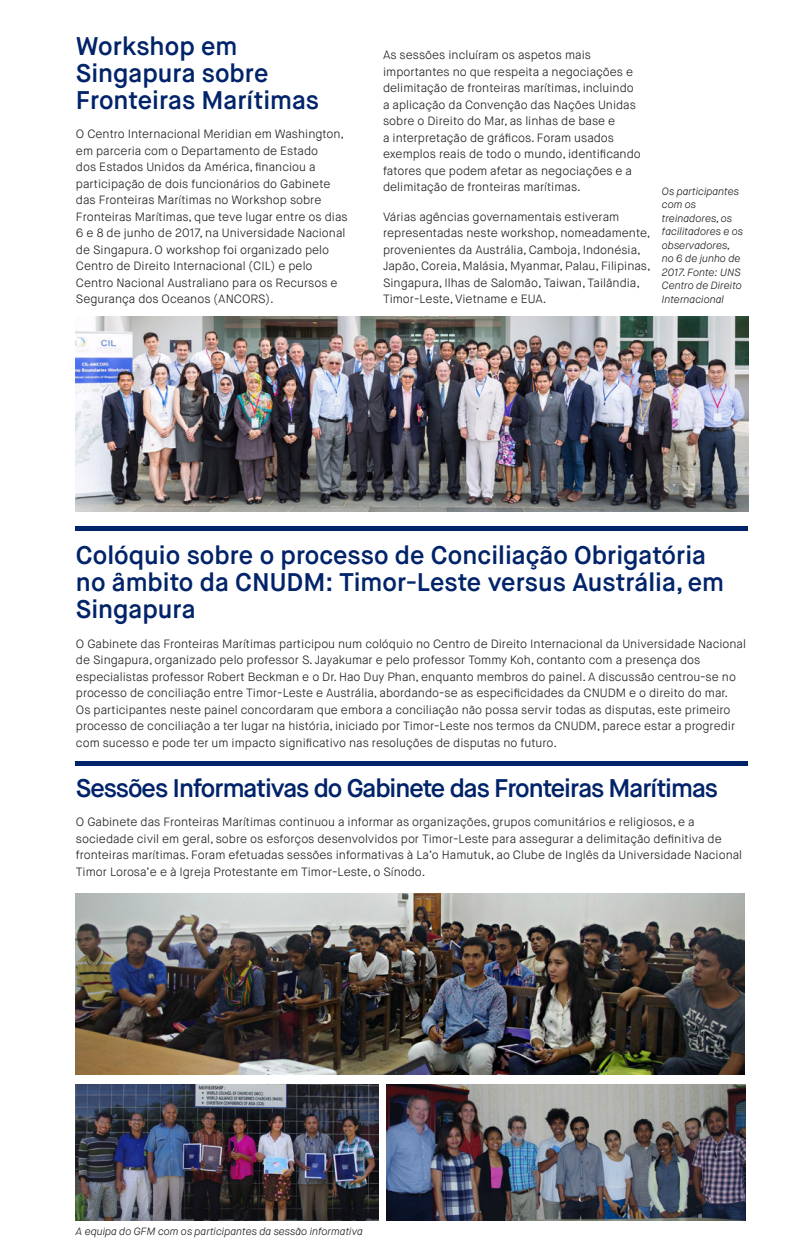
<style>
.page{position:relative;width:799px;height:1254px;background:#fff}
.page>*{position:absolute;margin:0;border:0;box-sizing:border-box;transform-origin:0 0}
.t1{font:600 25.5px/27px "Maison Neue";color:#002369}
.t2{font:600 25.5px "Maison Neue";letter-spacing:-.04em;color:#002369}
.t3{font:300 12px/16.5px "Maison Neue";color:#231f20}
.t4{font:italic 300 10.5px/13.5px "Maison Neue";color:#231f20}
</style>
<div class="page">
<div style="left:76px;top:761px;width:672px;height:5px;background:#002369"></div>
<img style="left:76px;top:1084px;width:303px;height:137px">
<img style="left:387px;top:1084px;width:358px;height:137px">
<img style="left:76px;top:893px;width:668px;height:181px">
<img style="left:76px;top:316px;width:672px;height:196px">
<div style="left:76px;top:526px;width:672px;height:5px;background:#002369"></div>
<p class="t1" style="left:76px;top:33px;width:245px">Workshop em<br>Singapura sobre<br>Fronteiras Marítimas</p>
<p class="t3" style="left:76px;top:126px;width:273px">O Centro Internacional Meridian em Washington, em parceria com o Departamento de Estado<br>dos Estados Unidos da América, financiou a participação de dois funcionários do Gabinete das Fronteiras Marítimas no Workshop sobre Fronteiras Marítimas, que teve lugar entre os dias 6 e 8 de junho de 2017, na Universidade Nacional de Singapura. O workshop foi organizado pelo Centro de Direito Internacional (CIL) e pelo Centro Nacional Australiano para os Recursos e Segurança dos Oceanos (ANCORS).</p>
<p class="t3" style="left:383px;top:47px;width:259px">As sessões incluíram os aspetos mais importantes no que respeita a negociações e delimitação de fronteiras marítimas, incluindo a aplicação da Convenção das Nações Unidas sobre o Direito do Mar, as linhas de base e<br>a interpretação de gráficos. Foram usados exemplos reais de todo o mundo, identificando fatores que podem afetar as negociações e a delimitação de fronteiras marítimas.</p>
<p class="t3" style="left:383px;top:208px;width:269px">Várias agências governamentais estiveram representadas neste workshop, nomeadamente, provenientes da Austrália, Camboja, Indonésia, Japão, Coreia, Malásia, Myanmar, Palau, Filipinas, Singapura, Ilhas de Salomão, Taiwan, Tailândia, Timor-Leste, Vietname e EUA.</p>
<p class="t4" style="left:662px;top:185px;width:83px">Os participantes com os treinadores, os facilitadores e os observadores, no 6 de junho de<br>2017. Fonte: UNS<br>Centro de Direito<br>Internacional</p>
<p class="t1" style="left:76px;top:542px;width:650px">Colóquio sobre o processo de Conciliação Obrigatória no âmbito da CNUDM: Timor-Leste versus Austrália, em<br>Singapura</p>
<p class="t3" style="left:76px;top:635px;width:671px">O Gabinete das Fronteiras Marítimas participou num colóquio no Centro de Direito Internacional da Universidade Nacional de Singapura, organizado pelo professor S. Jayakumar e pelo professor Tommy Koh, contanto com a presença dos especialistas professor Robert Beckman e o Dr. Hao Duy Phan, enquanto membros do painel. A discussão centrou-se no processo de conciliação entre Timor-Leste e Austrália, abordando-se as especificidades da CNUDM e o direito do mar.<br>Os participantes neste painel concordaram que embora a conciliação não possa servir todas as disputas, este primeiro processo de conciliação a ter lugar na história, iniciado por Timor-Leste nos termos da CNUDM, parece estar a progredir com sucesso e pode ter um impacto significativo nas resoluções de disputas no futuro.</p>
<p class="t2" style="left:76px;top:772px;width:643px">Sessões Informativas do Gabinete das Fronteiras Marítimas</p>
<p class="t3" style="left:76px;top:814px;width:668px">O Gabinete das Fronteiras Marítimas continuou a informar as organizações, grupos comunitários e religiosos, e a sociedade civil em geral, sobre os esforços desenvolvidos por Timor-Leste para assegurar a delimitação definitiva de fronteiras marítimas. Foram efetuadas sessões informativas à La’o Hamutuk, ao Clube de Inglês da Universidade Nacional Timor Lorosa’e e à Igreja Protestante em Timor-Leste, o Sínodo.</p>
<p class="t4" style="left:76px;top:1225px;width:288px">A equipa do GFM com os participantes da sessão informativa</p>
</div>
